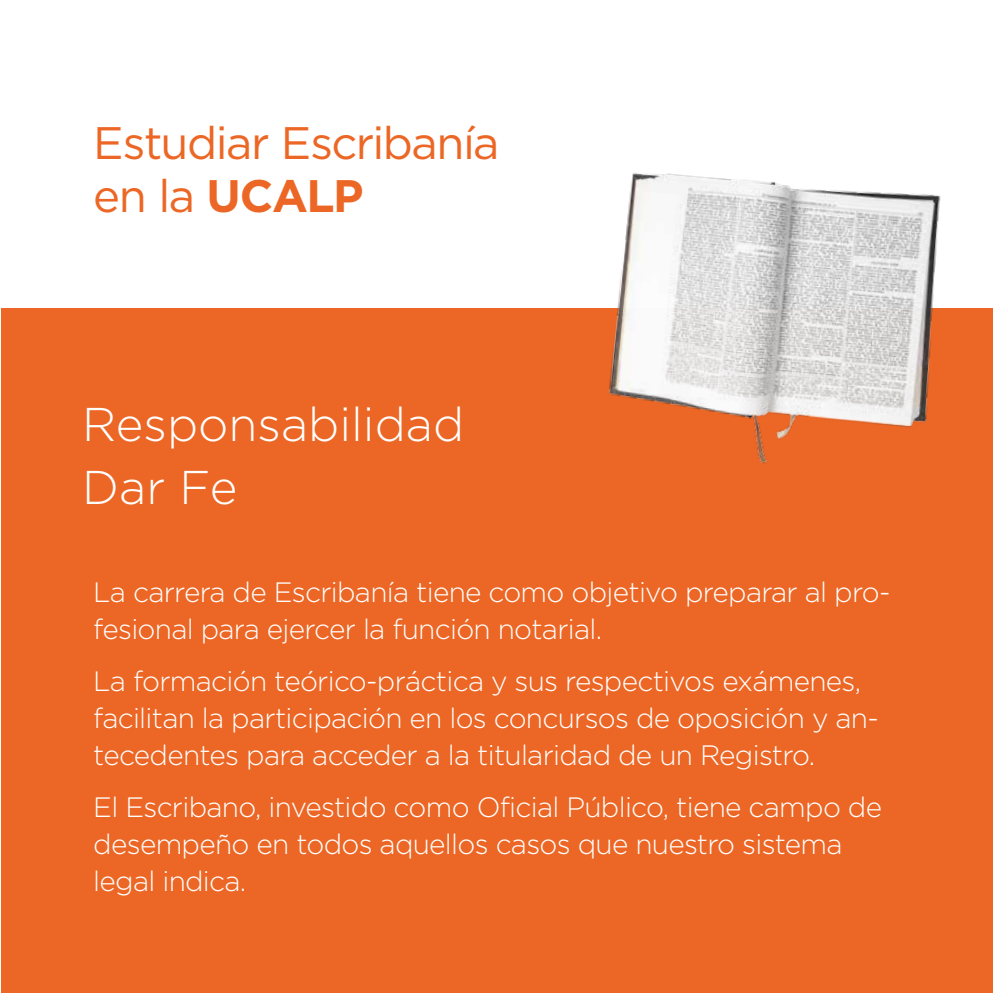
<style>
.page{position:relative;width:993px;height:993px;background:#fff}
.page>*{position:absolute;margin:0;border:0;box-sizing:border-box;transform-origin:0 0}
.t1{font:300 47.25px/63px "Gotham";color:#fff}
.t2{font:45.5px/53px "Gotham";letter-spacing:-.035em;color:#ec6725}
.t3{font:300 28px/36.8px "Gotham";letter-spacing:-.025em;color:#fff}
.s1{font-weight:700}
</style>
<div class="page">
<div style="left:2px;top:0;width:990px;height:992px;background:#ec6725"></div>
<div style="left:2px;top:0;width:990px;height:307px;background:#fff"></div>
<img style="left:543px;top:173px;width:449px;height:291px">
<h2 class="t2" style="left:93px;top:115px;width:407px">Estudiar Escribanía en la <span class="s1">UCALP</span></h2>
<h1 class="t1" style="left:82px;top:392px;width:383px">Responsabilidad<br>Dar Fe</h1>
<p class="t3" style="left:93px;top:573px;width:798px">La carrera de Escribanía tiene como objetivo preparar al pro&shy;fesional para ejercer la función notarial.</p>
<p class="t3" style="left:93px;top:662px;width:786px">La formación teórico-práctica y sus respectivos exámenes, facilitan la participación en los concursos de oposición y an&shy;tecedentes para acceder a la titularidad de un Registro.</p>
<p class="t3" style="left:93px;top:788px;width:790px">El Escribano, investido como Oficial Público, tiene campo de desempeño en todos aquellos casos que nuestro sistema legal indica.</p>
</div>
